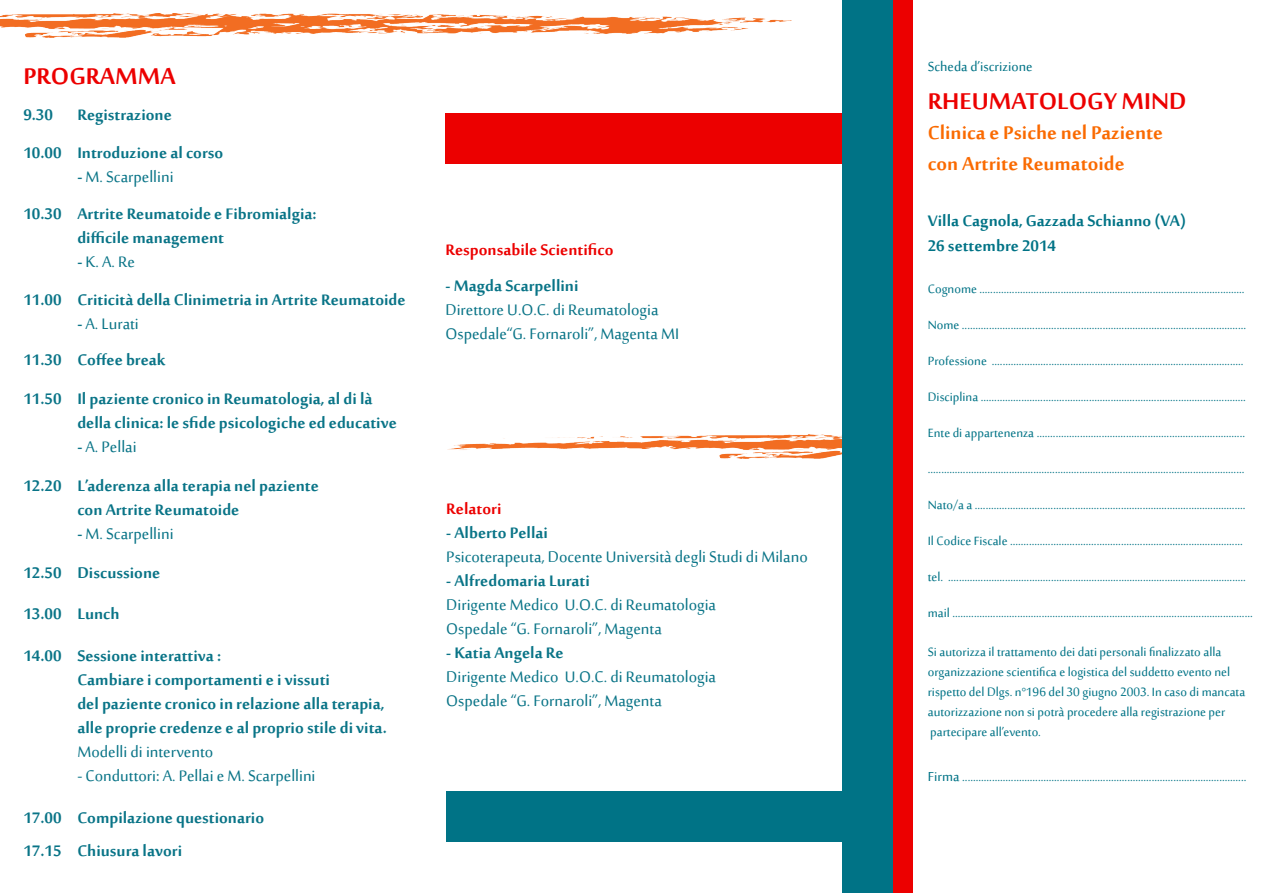
<style>
.page{position:relative;width:1263px;height:893px;background:#fff}
.page>*{position:absolute;margin:0;border:0;box-sizing:border-box;transform-origin:0 0}
.t1{font:700 31.5px "Sakkal Majalla";color:#ec0000}
.t2{font:700 25.5px "Sakkal Majalla";color:#fa6a00}
.t3{font:700 21px "Sakkal Majalla";color:#097487}
.t4{font:21px "Sakkal Majalla";color:#097487}
.t5{font:700 21px "Sakkal Majalla";color:#007386}
.t6{font:700 21px "Sakkal Majalla";color:#ec0000}
.t7{font:18px "Sakkal Majalla";color:#007386}
.t8{font:16.5px/36px "Sakkal Majalla";color:#007386}
.s1{font-weight:700}
.s2{font-size:18px}
</style>
<div class="page">
<div style="left:863px;top:0;width:50px;height:893px;background:linear-gradient(to bottom,#ec0000,#ec0000)"></div>
<div style="left:445px;top:113px;width:446px;height:51px;background:#ec0000"></div>
<div style="left:842px;top:0;width:50px;height:893px;background:#007386"></div>
<div style="left:446px;top:791px;width:421px;height:50px;background:#007386"></div>
<img style="left:0;top:13px;width:791px;height:25px">
<img style="left:447px;top:434px;width:395px;height:25px">
<p class="t1" style="left:23px;top:59px;width:154px">PROGRAMMA</p>
<p class="t3" style="left:23px;top:103px;width:150px">9.30 Registrazione</p>
<p class="t3" style="left:23px;top:141px;width:201px">10.00 Introduzione al corso</p>
<p class="t4" style="left:77px;top:165px;width:98px"><span class="s1">-</span> M. Scarpellini</p>
<p class="t3" style="left:23px;top:202px;width:295px">10.30 Artrite Reumatoide e Fibromialgia:</p>
<p class="t3" style="left:77px;top:226px;width:148px">difficile management</p>
<p class="t4" style="left:77px;top:250px;width:59px"><span class="s1">-</span> K. A. Re</p>
<p class="t3" style="left:23px;top:288px;width:384px">11.00 Criticità della Clinimetria in Artrite Reumatoide</p>
<p class="t4" style="left:77px;top:312px;width:63px"><span class="s1">-</span> A. Lurati</p>
<p class="t3" style="left:23px;top:348px;width:144px">11.30 Coffee break</p>
<p class="t3" style="left:23px;top:387px;width:351px">11.50 Il paziente cronico in Reumatologia, al di là</p>
<p class="t3" style="left:77px;top:411px;width:321px">della clinica: le sfide psicologiche ed educative</p>
<p class="t4" style="left:77px;top:435px;width:61px"><span class="s1">-</span> A. Pellai</p>
<p class="t3" style="left:23px;top:474px;width:297px">12.20 L’aderenza alla terapia nel paziente</p>
<p class="t3" style="left:77px;top:498px;width:164px">con Artrite Reumatoide</p>
<p class="t4" style="left:77px;top:522px;width:98px"><span class="s1">-</span> M. Scarpellini</p>
<p class="t3" style="left:23px;top:561px;width:138px">12.50 Discussione</p>
<p class="t3" style="left:23px;top:602px;width:98px">13.00 Lunch</p>
<p class="t3" style="left:23px;top:644px;width:199px">14.00 Sessione interattiva :</p>
<p class="t3" style="left:77px;top:668px;width:254px">Cambiare i comportamenti e i vissuti</p>
<p class="t3" style="left:77px;top:692px;width:309px">del paziente cronico in relazione alla terapia,</p>
<p class="t3" style="left:77px;top:716px;width:311px">alle proprie credenze e al proprio stile di vita.</p>
<p class="t4" style="left:77px;top:740px;width:137px">Modelli di intervento</p>
<p class="t4" style="left:77px;top:764px;width:240px">- Conduttori: A. Pellai e M. Scarpellini</p>
<p class="t3" style="left:23px;top:806px;width:242px">17.00 Compilazione questionario</p>
<p class="t3" style="left:23px;top:839px;width:160px">17.15 Chiusura lavori</p>
<p class="t6" style="left:445px;top:238px;width:169px">Responsabile Scientifico</p>
<p class="t3" style="left:445px;top:274px;width:134px">- Magda Scarpellini</p>
<p class="t4" style="left:445px;top:298px;width:214px">Direttore U.O.C. di Reumatologia</p>
<p class="t4" style="left:445px;top:322px;width:235px">Ospedale“G. Fornaroli”, Magenta MI</p>
<p class="t6" style="left:446px;top:497px;width:57px">Relatori</p>
<p class="t3" style="left:446px;top:521px;width:103px">- Alberto Pellai</p>
<p class="t4" style="left:446px;top:545px;width:363px">Psicoterapeuta, Docente Università degli Studi di Milano</p>
<p class="t3" style="left:446px;top:569px;width:145px">- Alfredomaria Lurati</p>
<p class="t4" style="left:446px;top:593px;width:271px">Dirigente Medico U.O.C. di Reumatologia</p>
<p class="t4" style="left:446px;top:617px;width:217px">Ospedale “G. Fornaroli”, Magenta</p>
<p class="t3" style="left:446px;top:641px;width:119px">- Katia Angela Re</p>
<p class="t4" style="left:446px;top:665px;width:271px">Dirigente Medico U.O.C. di Reumatologia</p>
<p class="t4" style="left:446px;top:689px;width:217px">Ospedale “G. Fornaroli”, Magenta</p>
<p class="t7" style="left:928px;top:56px;width:106px">Scheda d’iscrizione</p>
<p class="t1" style="left:928px;top:83px;width:260px">RHEUMATOLOGY MIND</p>
<p class="t2" style="left:928px;top:119px;width:237px">Clinica e Psiche nel Paziente</p>
<p class="t2" style="left:928px;top:149px;width:198px">con Artrite Reumatoide</p>
<p class="t5" style="left:928px;top:209px;width:260px">Villa Cagnola, Gazzada Schianno (VA)</p>
<p class="t5" style="left:928px;top:234px;width:130px">26 settembre 2014</p>
<p class="t8" style="left:928px;top:272px;width:318px">Cognome ..................................................................................................</p>
<p class="t8" style="left:928px;top:308px;width:320px">Nome .........................................................................................................<br>Professione .............................................................................................<br>Disciplina ..................................................................................................<br>Ente di appartenenza ............................................................................. .....................................................................................................................<br>Nato/a a ....................................................................................................</p>
<p class="t8" style="left:928px;top:524px;width:316px">Il Codice Fiscale ......................................................................................</p>
<p class="t8" style="left:928px;top:560px;width:326px">tel. .............................................................................................................. mail ...............................................................................................................</p>
<p class="t8" style="left:928px;top:643px;width:319px;line-height:19.8px">Si autorizza il trattamento dei dati personali finalizzato alla organizzazione scientifica e logistica del suddetto evento nel rispetto del Dlgs. n°196 del 30 giugno 2003. In caso di mancata autorizzazione non si potrà procedere alla registrazione per</p>
<p class="t8" style="left:930px;top:714px;width:112px">partecipare all’evento.</p>
<p class="t8" style="left:928px;top:759px;width:320px"><span class="s2">Firma</span> .........................................................................................................</p>
</div>
